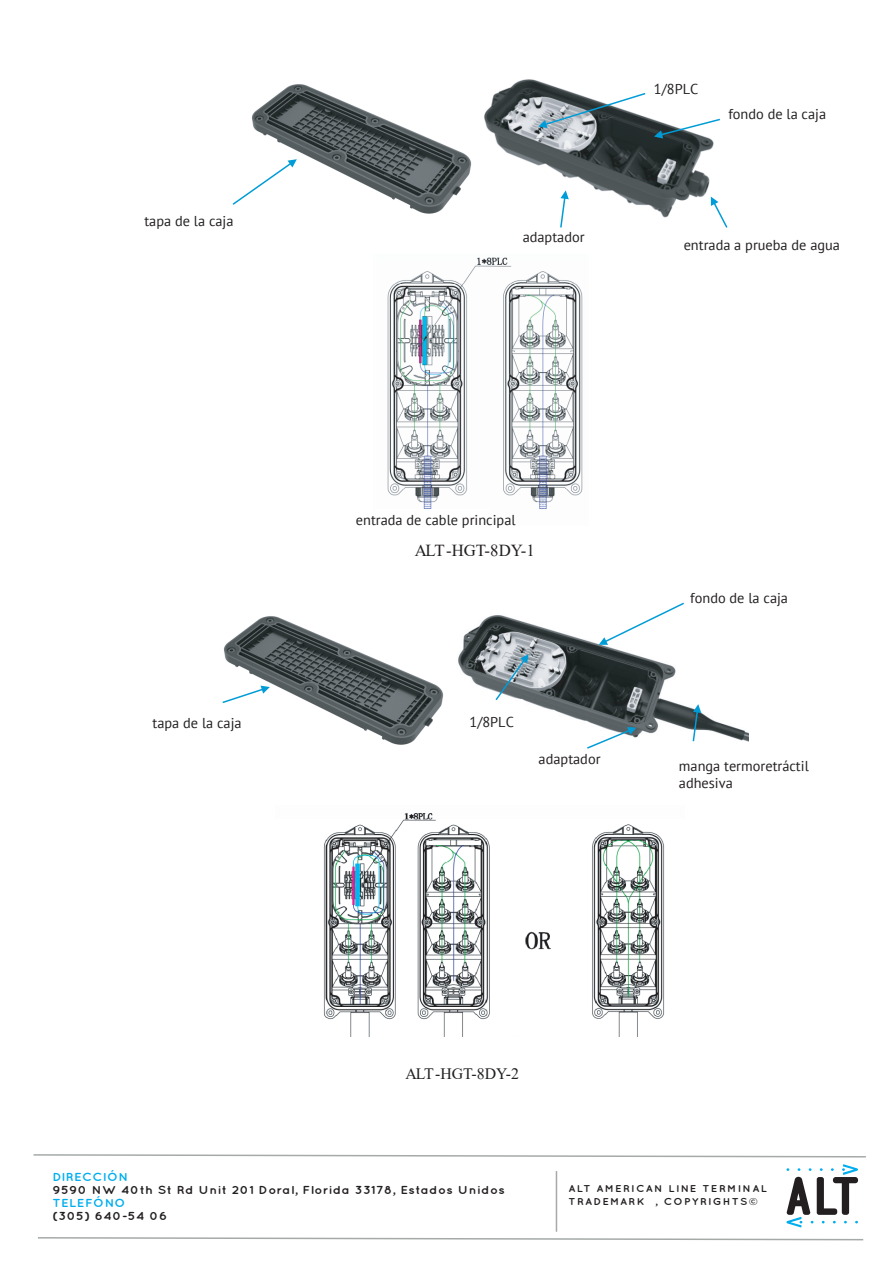
<style>
.page{position:relative;width:893px;height:1263px;background:#fff}
.page>*{position:absolute;margin:0;border:0;box-sizing:border-box;transform-origin:0 0}
.t1{font:16.8px "Times New Roman";color:#231f20}
.t2{font:15.9px "Times New Roman";color:#231f20}
.t3{font:14.4px/17.2px "PT Sans";color:#231f20}
.t4{font:700 11.55px "Quicksand";letter-spacing:.04em;color:#231f20;scale:1.11 1}
.t5{font:700 11.55px "Quicksand";letter-spacing:.04em;color:#00aeef;scale:1.11 1}
.t6{font:700 9.9px/13.2px "Quicksand";letter-spacing:.125em;color:#231f20;scale:1.11 1}
</style>
<div class="page">
<img style="left:223px;top:615px;width:526px;height:130px">
<img style="left:484px;top:79px;width:230px;height:139px">
<svg style="left:33px;top:1154px;width:833px;height:4px"></svg>
<svg style="left:37px;top:1237px;width:827px;height:4px"></svg>
<hr style="left:556px;top:1171px;width:1px;height:61px;background:#a5aaa7">
<svg style="left:786px;top:1164px;width:72px;height:63px"></svg>
<img style="left:251px;top:84px;width:221px;height:130px">
<img style="left:387px;top:257px;width:196px;height:252px">
<svg style="left:232px;top:159px;width:65px;height:47px"></svg>
<svg style="left:538px;top:92px;width:109px;height:36px"></svg>
<svg style="left:559px;top:190px;width:10px;height:38px"></svg>
<svg style="left:711px;top:197px;width:17px;height:31px"></svg>
<svg style="left:222px;top:686px;width:48px;height:18px"></svg>
<svg style="left:494px;top:654px;width:34px;height:48px;background:#94a3ab"></svg>
<svg style="left:585px;top:727px;width:51px;height:22px"></svg>
<svg style="left:599px;top:602px;width:87px;height:43px"></svg>
<svg style="left:692px;top:704px;width:9px;height:39px"></svg>
<svg style="left:654px;top:118px;width:66px;height:21px"></svg>
<img style="left:323px;top:813px;width:342px;height:224px">
<p class="t3" style="left:144px;top:212px;width:91px">tapa de la caja</p>
<p class="t3" style="left:153px;top:714px;width:91px">tapa de la caja</p>
<p class="t3" style="left:523px;top:228px;width:63px">adaptador</p>
<p class="t3" style="left:654px;top:80px;width:46px">1/8PLC</p>
<p class="t3" style="left:728px;top:105px;width:99px">fondo de la caja</p>
<p class="t3" style="left:684px;top:236px;width:158px">entrada a prueba de agua</p>
<p class="t3" style="left:356px;top:511px;width:161px">entrada de cable principal</p>
<p class="t1" style="left:415px;top:539px;width:122px">ALT-HGT-8DY-1</p>
<p class="t3" style="left:470px;top:713px;width:46px">1/8PLC</p>
<p class="t3" style="left:539px;top:750px;width:63px">adaptador</p>
<p class="t3" style="left:690px;top:589px;width:99px">fondo de la caja</p>
<p class="t3" style="left:679px;top:757px;width:131px">manga termoretráctil adhesiva</p>
<p class="t2" style="left:405px;top:1062px;width:115px">ALT-HGT-8DY-2</p>
<p class="t5" style="left:52px;top:1170px;width:70px">DIRECCIÓN</p>
<p class="t4" style="left:52px;top:1183px;width:409px">9590 NW 40th St Rd Unit 201 Doral, Florida 33178, Estados Unidos</p>
<p class="t5" style="left:52px;top:1196px;width:67px">TELEFÓNO</p>
<p class="t4" style="left:52px;top:1209px;width:105px">(305) 640-54 06</p>
<p class="t6" style="left:568px;top:1182px;width:180px">ALT AMERICAN LINE TERMINAL<br>TRADEMARK , COPYRIGHTS©</p>
</div>
